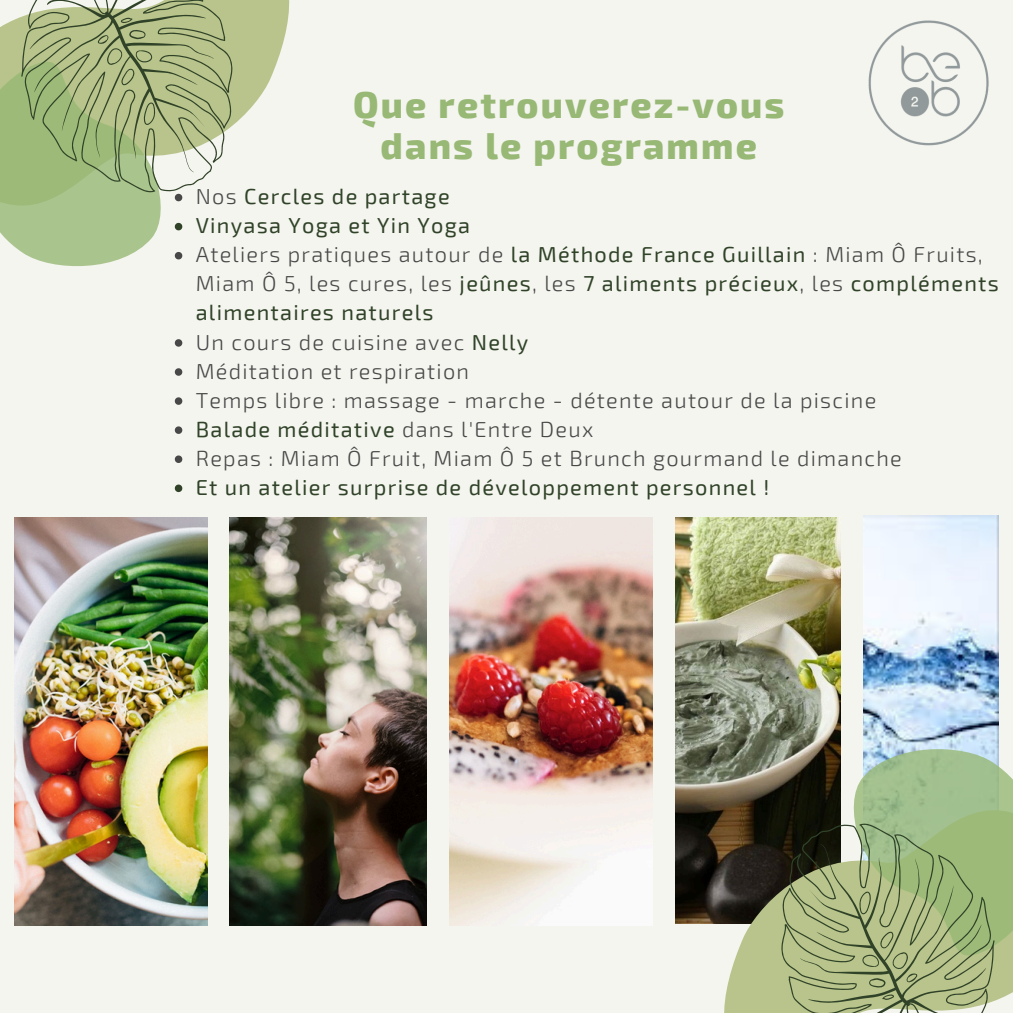
<style>
.page{position:relative;width:1013px;height:1013px;background:#fff}
.page>*{position:absolute;margin:0;border:0;box-sizing:border-box;transform-origin:0 0}
.t1{font:800 36.75px/40.2px "Exo 2";letter-spacing:.06em;color:#98b875;text-align:center}
.t2{font:21.75px/29px "Exo 2";letter-spacing:.06em;color:#304328}
.t3{font:300 21.75px "Exo 2";letter-spacing:.06em;color:#484848}
.s1{font-weight:300;color:#484848}
.s2{font-weight:400;color:#304328}
</style>
<div class="page">
<div style="left:0;top:0;width:1012px;height:1012px;background:#f4f5ef"></div>
<svg style="left:175px;top:339px;width:7px;height:8px"></svg>
<svg style="left:175px;top:368px;width:7px;height:8px"></svg>
<svg style="left:175px;top:397px;width:7px;height:8px"></svg>
<svg style="left:175px;top:426px;width:7px;height:8px"></svg>
<svg style="left:175px;top:455px;width:7px;height:8px"></svg>
<svg style="left:175px;top:484px;width:7px;height:8px"></svg>
<img style="left:868px;top:20px;width:121px;height:126px">
<svg style="left:233px;top:0;width:57px;height:125px;fill:#b8c48b"></svg>
<svg style="left:0;top:0;width:233px;height:266px"></svg>
<img style="left:14px;top:517px;width:193px;height:408px">
<img style="left:449px;top:517px;width:203px;height:408px">
<img style="left:230px;top:517px;width:197px;height:408px">
<img style="left:675px;top:517px;width:165px;height:406px">
<img style="left:863px;top:515px;width:135px;height:233px">
<svg style="left:705px;top:804px;width:76px;height:208px"></svg>
<svg style="left:781px;top:748px;width:231px;height:264px;background:#96a779"></svg>
<p class="t1" style="left:353px;top:83px;width:433px">Que retrouverez-vous dans le programme</p>
<p class="t2" style="left:196px;top:181px;width:255px"><span class="s1">Nos</span> Cercles de partage</p>
<h1 class="t2" style="left:196px;top:210px;width:276px">Vinyasa Yoga et Yin Yoga</h1>
<p class="t2" style="left:196px;top:239px;width:804px"><span class="s1">Ateliers pratiques autour de</span> la Méthode France Guillain <span class="s1">: Miam Ô Fruits,<br>Miam Ô 5, les cures, les</span> jeûnes<span class="s1">, les</span> 7 aliments précieux<span class="s1">, les</span> compléments alimentaires naturels</p>
<p class="t3" style="left:196px;top:328px;width:334px">Un cours de cuisine avec <span class="s2">Nelly</span></p>
<p class="t3" style="left:196px;top:357px;width:275px">Méditation et respiration</p>
<p class="t3" style="left:196px;top:386px;width:682px">Temps libre : massage - marche - détente autour de la piscine</p>
<p class="t2" style="left:196px;top:413px;width:399px">Balade méditative <span class="s1">dans l'Entre Deux</span></p>
<p class="t3" style="left:196px;top:444px;width:707px">Repas : Miam Ô Fruit, Miam Ô 5 et Brunch gourmand le dimanche</p>
<p class="t2" style="left:196px;top:471px;width:575px">Et un atelier surprise de développement personnel !</p>
</div>
